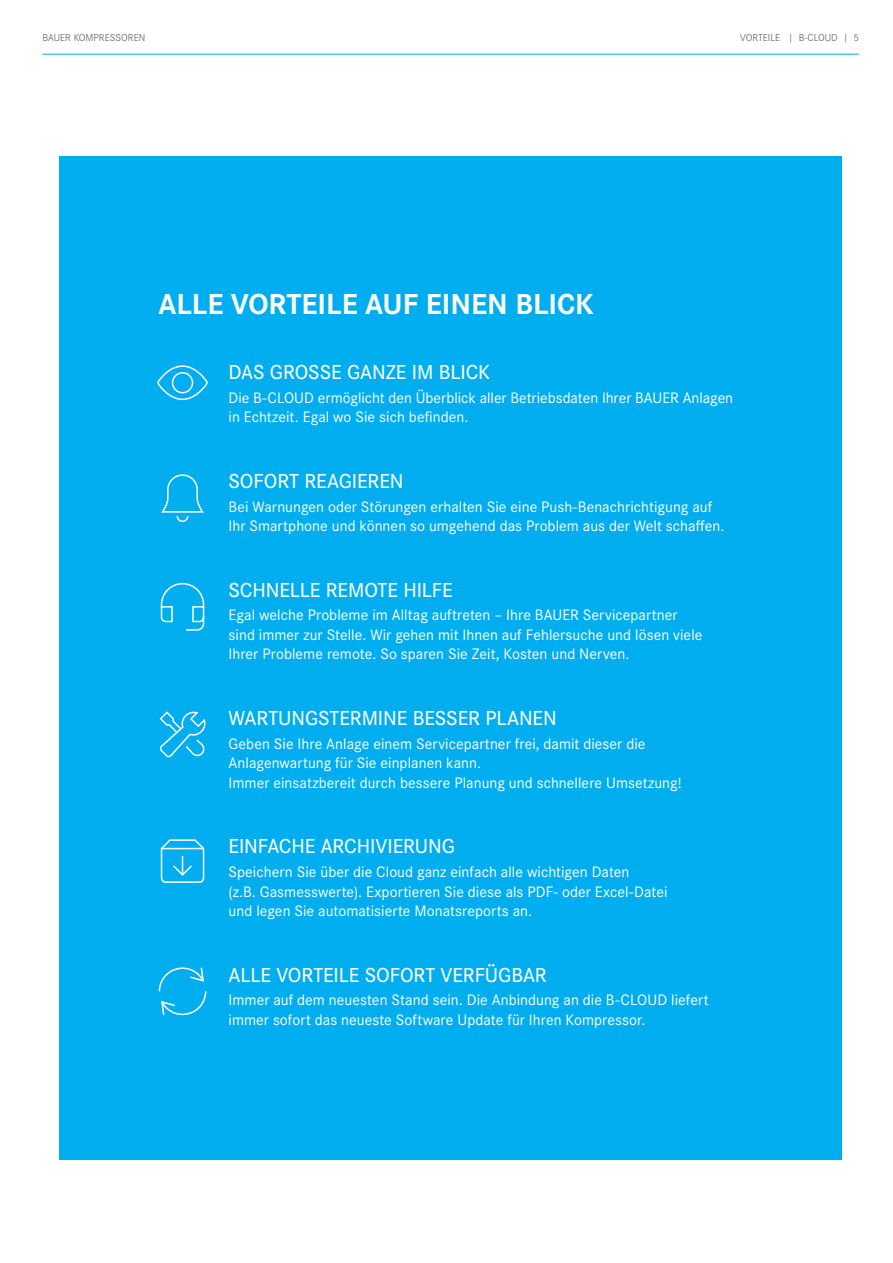
<style>
.page{position:relative;width:893px;height:1263px;background:#fff}
.page>*{position:absolute;margin:0;border:0;box-sizing:border-box;transform-origin:0 0}
.t1{font:700 30px "Corporate S";color:#fff}
.t2{font:500 21px "Corporate S";letter-spacing:-.005em;color:#fff}
.t3{font:15.75px/19.5px "Corporate S";color:#fff}
.t4{font:300 10.5px "Corporate S";color:#57585a}
</style>
<div class="page">
<div style="left:60px;top:156px;width:782px;height:1004px;background:#00aeef"></div>
<hr style="left:43px;top:54px;width:816px;height:1px;background:#00aeef">
<svg style="left:158px;top:967px;width:49px;height:49px"></svg>
<svg style="left:161px;top:474px;width:43px;height:49px"></svg>
<svg style="left:159px;top:711px;width:47px;height:47px"></svg>
<svg style="left:160px;top:583px;width:45px;height:48px"></svg>
<svg style="left:160px;top:839px;width:45px;height:44px"></svg>
<hr style="left:162px;top:848px;width:42px;height:1px;background:#fff">
<svg style="left:157px;top:365px;width:51px;height:36px"></svg>
<p class="t4" style="left:43px;top:30px;width:104px">BAUER KOMPRESSOREN</p>
<p class="t4" style="left:740px;top:30px;width:120px">VORTEILE | B-CLOUD | 5</p>
<h1 class="t1" style="left:158px;top:280px;width:437px">ALLE VORTEILE AUF EINEN BLICK</h1>
<h2 class="t2" style="left:229px;top:356px;width:263px">DAS GROSSE GANZE IM BLICK</h2>
<p class="t3" style="left:229px;top:387px;width:506px">Die B-CLOUD ermöglicht den Überblick aller Betriebsdaten Ihrer BAUER Anlagen in Echtzeit. Egal wo Sie sich befinden.</p>
<h2 class="t2" style="left:229px;top:465px;width:176px">SOFORT REAGIEREN</h2>
<p class="t3" style="left:229px;top:496px;width:497px">Bei Warnungen oder Störungen erhalten Sie eine Push-Benachrichtigung auf<br>Ihr Smartphone und können so umgehend das Problem aus der Welt schaffen.</p>
<h2 class="t2" style="left:229px;top:574px;width:226px">SCHNELLE REMOTE HILFE</h2>
<p class="t3" style="left:229px;top:604px;width:475px">Egal welche Probleme im Alltag auftreten – Ihre BAUER Servicepartner sind immer zur Stelle. Wir gehen mit Ihnen auf Fehlersuche und lösen viele<br>Ihrer Probleme remote. So sparen Sie Zeit, Kosten und Nerven.</p>
<h2 class="t2" style="left:229px;top:702px;width:330px">WARTUNGSTERMINE BESSER PLANEN</h2>
<p class="t3" style="left:229px;top:733px;width:455px">Geben Sie Ihre Anlage einem Servicepartner frei, damit dieser die<br>Anlagenwartung für Sie einplanen kann.<br>Immer einsatzbereit durch bessere Planung und schnellere Umsetzung!</p>
<h2 class="t2" style="left:229px;top:830px;width:228px">EINFACHE ARCHIVIERUNG</h2>
<p class="t3" style="left:229px;top:861px;width:440px">Speichern Sie über die Cloud ganz einfach alle wichtigen Daten<br>(z.B. Gasmesswerte). Exportieren Sie diese als PDF- oder Excel-Datei und legen Sie automatisierte Monatsreports an.</p>
<h2 class="t2" style="left:229px;top:959px;width:320px">ALLE VORTEILE SOFORT VERFÜGBAR</h2>
<p class="t3" style="left:229px;top:989px;width:482px">Immer auf dem neuesten Stand sein. Die Anbindung an die B-CLOUD liefert immer sofort das neueste Software Update für Ihren Kompressor.</p>
</div>
